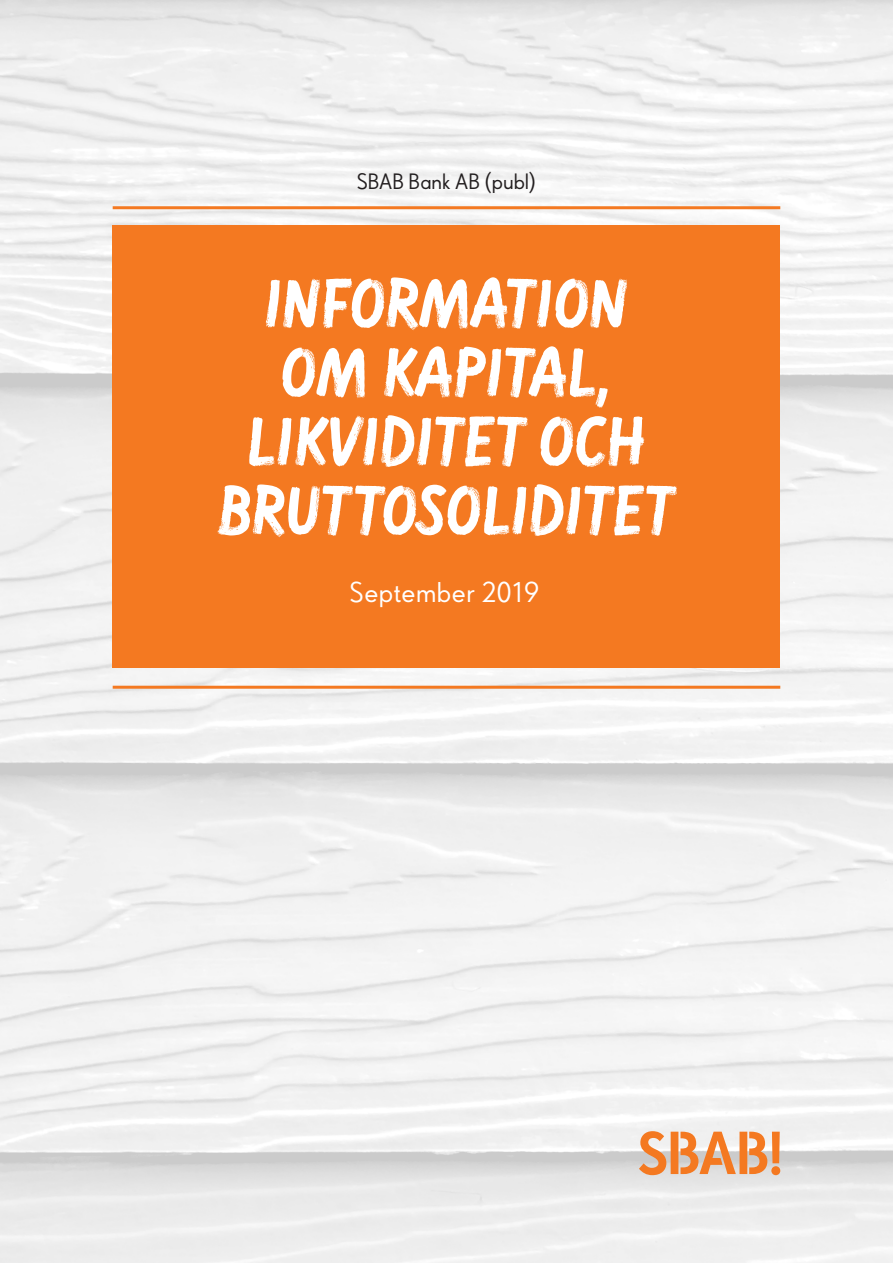
<style>
.page{position:relative;width:893px;height:1263px;background:#fff}
.page>*{position:absolute;margin:0;border:0;box-sizing:border-box;transform-origin:0 0}
.t1{font:69px/69px "SBAB Brush";color:#fff;text-align:center}
.GRUND-FORMAT__basera{font:27px "SBAB Sans";letter-spacing:.015em;color:#fff}
.intro_statement{font:21px "SBAB Sans";color:#231f20}
</style>
<div class="page">
<img style="left:0;top:0;width:893px;height:1263px">
<div style="left:113px;top:225px;width:667px;height:443px;background:#f47921"></div>
<hr style="left:113px;top:206px;width:667px;height:3px;background:#f47921">
<hr style="left:113px;top:686px;width:667px;height:3px;background:#f47921">
<svg style="left:639px;top:1131px;width:141px;height:44px"></svg>
<p class="intro_statement" style="left:357px;top:168px;width:181px">SBAB Bank AB (publ)</p>
<p class="t1" style="left:265px;top:268px;width:365px">INFORMATION</p>
<p class="t1" style="left:281px;top:337px;width:332px">OM KAPITAL,</p>
<p class="t1" style="left:219px;top:406px;width:458px">LIKVIDITET OCH<br>BRUTTOSOLIDITET</p>
<p class="GRUND-FORMAT__basera" style="left:349px;top:576px;width:191px">September 2019</p>
</div>
